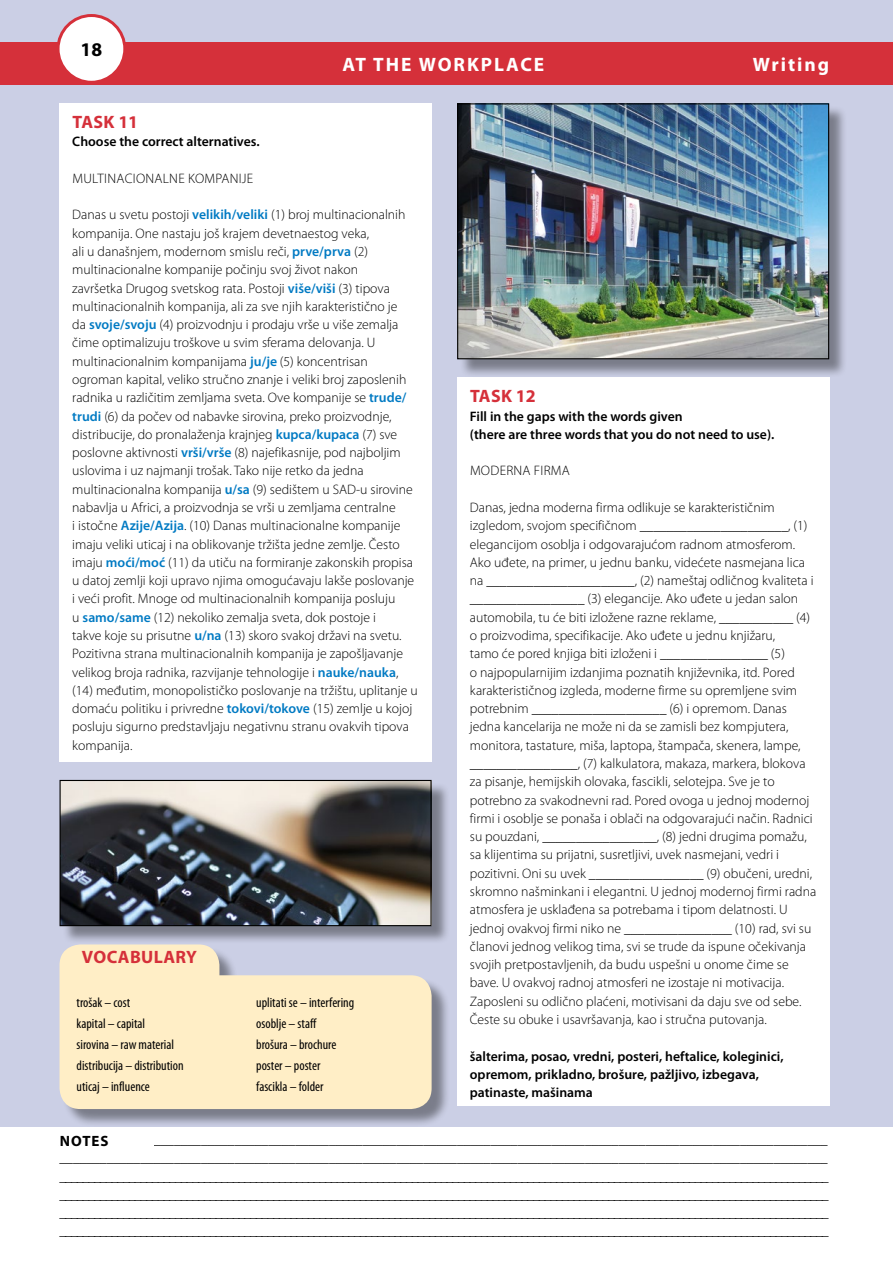
<style>
.page{position:relative;width:893px;height:1263px;background:#fff}
.page>*{position:absolute;margin:0;border:0;box-sizing:border-box;transform-origin:0 0}
.t1{font:700 19.5px "Myriad Pro";letter-spacing:.1em;color:#fff}
.t2{font:700 19.5px "Myriad Pro";color:#000}
.t3{font:700 18px "Myriad Pro";letter-spacing:.02em;color:#d5303a}
.t4{font:700 15px "Myriad Pro";letter-spacing:.07em;color:#000}
.t5{font:300 13.8px/18.3px "Myriad Pro";color:#000}
.t6{font:600 13.8px/18.3px "Myriad Pro";color:#000}
.t7{font:condensed 13.8px/21px "Myriad Pro";color:#000}
.t8{font:300 13.8px "Myriad Pro";letter-spacing:.02em;color:#000}
.s1{font-weight:600;color:#007ac3}
</style>
<div class="page">
<div style="left:0;top:0;width:893px;height:1127px;background:#cbcfe5"></div>
<div style="left:0;top:43px;width:893px;height:42px;background:#d5303a"></div>
<div style="left:58px;top:16px;width:67px;height:66px;background:#fff;border-radius:50%"></div>
<div style="left:57px;top:14px;width:69px;height:70px;border:3px solid #d5303a;border-radius:50%"></div>
<div style="left:62px;top:947px;width:389px;height:181px;background:#000;opacity:.4"></div>
<svg style="left:60px;top:945px;width:372px;height:164px;fill:#ffeec6"></svg>
<div style="left:60px;top:103px;width:372px;height:659px;background:#fff"></div>
<div style="left:457px;top:378px;width:372px;height:728px;background:#fff"></div>
<div style="left:459px;top:106px;width:389px;height:272px;background:#000;opacity:.4"></div>
<img style="left:459px;top:105px;width:368px;height:252px">
<div style="left:457px;top:103px;width:372px;height:256px;border:1px solid #000"></div>
<div style="left:62px;top:782px;width:388px;height:163px;background:#000;opacity:.4"></div>
<img style="left:62px;top:782px;width:368px;height:142px">
<div style="left:60px;top:780px;width:372px;height:146px;border:1px solid #000"></div>
<h1 class="t2" style="left:81px;top:37px;width:23px">18</h1>
<h1 class="t1" style="left:343px;top:52px;width:203px">AT THE WORKPLACE</h1>
<h1 class="t1" style="left:753px;top:52px;width:78px">Writing</h1>
<h2 class="t3" style="left:72px;top:110px;width:67px">TASK 11</h2>
<p class="t6" style="left:72px;top:132px;width:189px">Choose the correct alternatives.</p>
<p class="t8" style="left:72px;top:170px;width:182px">MULTINACIONALNE KOMPANIJE</p>
<p class="t5" style="left:72px;top:206px;width:347px">Danas u svetu postoji <span class="s1">velikih/veliki</span> (1) broj multinacionalnih kompanija. One nastaju još krajem devetnaestog veka,<br>ali u današnjem, modernom smislu reči, <span class="s1">prve/prva</span> (2) multinacionalne kompanije počinju svoj život nakon<br>završetka Drugog svetskog rata. Postoji <span class="s1">više/viši</span> (3) tipova multinacionalnih kompanija, ali za sve njih karakteristično je<br>da <span class="s1">svoje/svoju</span> (4) proizvodnju i prodaju vrše u više zemalja čime optimalizuju troškove u svim sferama delovanja. U multinacionalnim kompanijama <span class="s1">ju/je</span> (5) koncentrisan ogroman kapital, veliko stručno znanje i veliki broj zaposlenih radnika u različitim zemljama sveta. Ove kompanije se <span class="s1">trude/ trudi</span> (6) da počev od nabavke sirovina, preko proizvodnje, distribucije, do pronalaženja krajnjeg <span class="s1">kupca/kupaca</span> (7) sve poslovne aktivnosti <span class="s1">vrši/vrše</span> (8) najefikasnije, pod najboljim uslovima i uz najmanji trošak. Tako nije retko da jedna multinacionalna kompanija <span class="s1">u/sa</span> (9) sedištem u SAD-u sirovine nabavlja u Africi, a proizvodnja se vrši u zemljama centralne<br>i istočne <span class="s1">Azije/Azija</span>. (10) Danas multinacionalne kompanije imaju veliki uticaj i na oblikovanje tržišta jedne zemlje. Često imaju <span class="s1">moći/moć</span> (11) da utiču na formiranje zakonskih propisa u datoj zemlji koji upravo njima omogućavaju lakše poslovanje i veći profit. Mnoge od multinacionalnih kompanija posluju<br>u <span class="s1">samo/same</span> (12) nekoliko zemalja sveta, dok postoje i<br>takve koje su prisutne <span class="s1">u/na</span> (13) skoro svakoj državi na svetu.<br>Pozitivna strana multinacionalnih kompanija je zapošljavanje velikog broja radnika, razvijanje tehnologije i <span class="s1">nauke/nauka</span>, (14) međutim, monopolističko poslovanje na tržištu, uplitanje u domaću politiku i privredne <span class="s1">tokovi/tokove</span> (15) zemlje u kojoj posluju sigurno predstavljaju negativnu stranu ovakvih tipova kompanija.</p>
<h2 class="t3" style="left:82px;top:945px;width:117px">VOCABULARY</h2>
<p class="t7" style="left:77px;top:992px;width:109px">trošak – cost<br>kapital – capital<br>sirovina – raw material distribucija – distribution uticaj – influence</p>
<p class="t7" style="left:256px;top:992px;width:100px">uplitati se – interfering osoblje – staff<br>brošura – brochure poster – poster fascikla – folder</p>
<h2 class="t3" style="left:470px;top:384px;width:67px">TASK 12</h2>
<p class="t6" style="left:470px;top:406px;width:306px">Fill in the gaps with the words given<br>(there are three words that you do not need to use).</p>
<p class="t8" style="left:470px;top:462px;width:101px">MODERNA FIRMA</p>
<p class="t5" style="left:470px;top:498px;width:348px">Danas, jedna moderna firma odlikuje se karakterističnim izgledom, svojom specifičnom ______________________, (1) elegancijom osoblja i odgovarajućom radnom atmosferom.<br>Ako uđete, na primer, u jednu banku, videćete nasmejana lica na ______________________, (2) nameštaj odličnog kvaliteta i _________________ (3) elegancije. Ako uđete u jedan salon automobila, tu će biti izložene razne reklame, ___________ (4) o proizvodima, specifikacije. Ako uđete u jednu knjižaru,<br>tamo će pored knjiga biti izloženi i ________________ (5)<br>o najpopularnijim izdanjima poznatih književnika, itd. Pored karakterističnog izgleda, moderne firme su opremljene svim potrebnim ____________________ (6) i opremom. Danas jedna kancelarija ne može ni da se zamisli bez kompjutera, monitora, tastature, miša, laptopa, štampača, skenera, lampe, ________________, (7) kalkulatora, makaza, markera, blokova za pisanje, hemijskih olovaka, fascikli, selotejpa. Sve je to potrebno za svakodnevni rad. Pored ovoga u jednoj modernoj firmi i osoblje se ponaša i oblači na odgovarajući način. Radnici su pouzdani, _________________, (8) jedni drugima pomažu, sa klijentima su prijatni, susretljivi, uvek nasmejani, vedri i pozitivni. Oni su uvek _________________ (9) obučeni, uredni, skromno našminkani i elegantni. U jednoj modernoj firmi radna atmosfera je usklađena sa potrebama i tipom delatnosti. U jednoj ovakvoj firmi niko ne ________________ (10) rad, svi su članovi jednog velikog tima, svi se trude da ispune očekivanja svojih pretpostavljenih, da budu uspešni u onome čime se bave. U ovakvoj radnoj atmosferi ne izostaje ni motivacija.<br>Zaposleni su odlično plaćeni, motivisani da daju sve od sebe.<br>Česte su obuke i usavršavanja, kao i stručna putovanja.</p>
<p class="t6" style="left:470px;top:1046px;width:315px">šalterima, posao, vredni, posteri, heftalice, koleginici, opremom, prikladno, brošure, pažljivo, izbegava, patinaste, mašinama</p>
<p class="t4" style="left:60px;top:1131px;width:51px">NOTES</p>
<p class="t5" style="left:60px;top:1130px;width:771px;text-align:justify">__________________________________________________________________________________________________________________ __________________________________________________________________________________________________________________ _____________________________________________________________________________________________________________________________________ _____________________________________________________________________________________________________________________________________ _____________________________________________________________________________________________________________________________________ _____________________________________________________________________________________________________________________________________</p>
</div>
